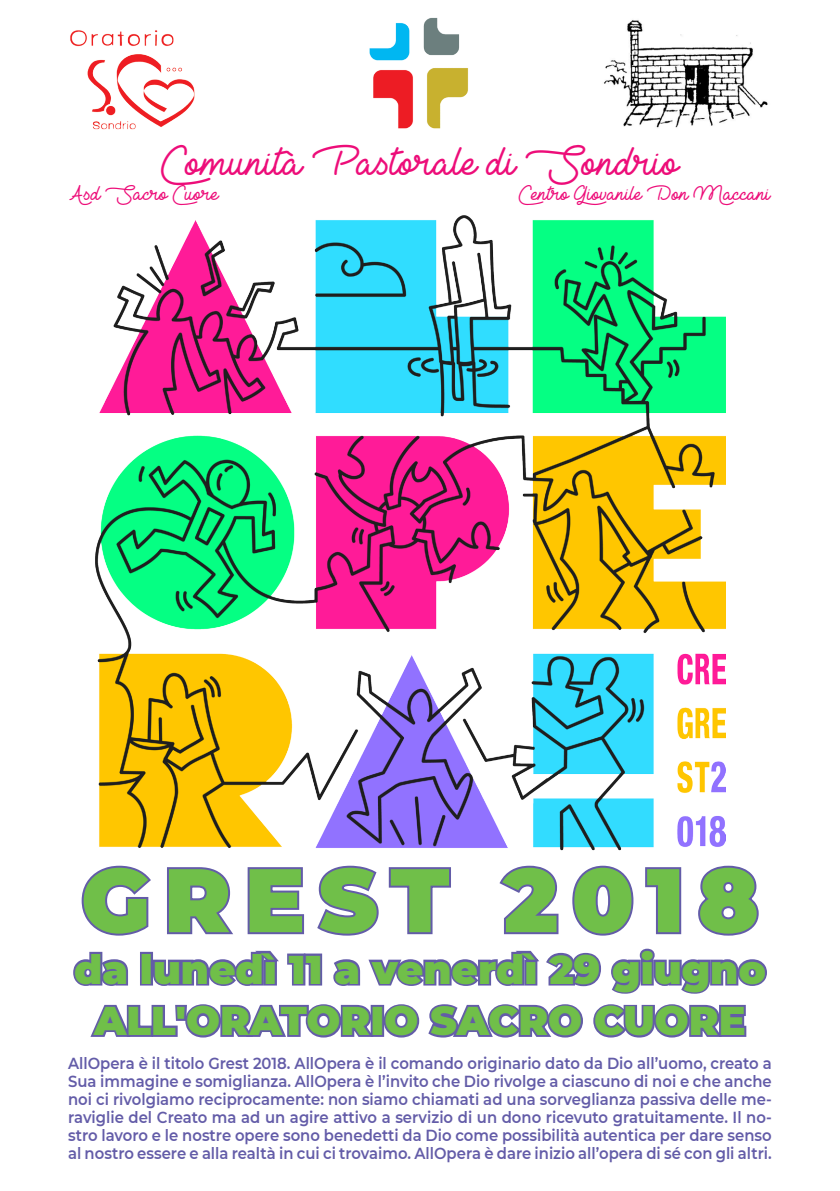
<style>
.page{position:relative;width:840px;height:1191px;background:#fff}
.page>*{position:absolute;margin:0;border:0;box-sizing:border-box;transform-origin:0 0}
.t1{font:900 90px "Montserrat";letter-spacing:.15em;color:#70bf49}
.t2{font:900 40px "Montserrat";color:#70bf49}
.t3{font:40px "Lieto Me";color:#ed0d79}
.t4{font:20px "Lieto Me";color:#ed0d79}
.t5{font:600 16px/18px "Montserrat";color:#635ca8;text-align:justify;scale:.93 1}
</style>
<div class="page">
<img style="left:95px;top:215px;width:629px;height:635px">
<svg style="left:81px;top:865px;width:70px;height:71px"></svg>
<svg style="left:167px;top:867px;width:66px;height:68px"></svg>
<svg style="left:247px;top:867px;width:57px;height:68px"></svg>
<svg style="left:317px;top:865px;width:134px;height:71px"></svg>
<svg style="left:499px;top:865px;width:60px;height:70px"></svg>
<svg style="left:572px;top:865px;width:62px;height:71px"></svg>
<svg style="left:645px;top:867px;width:37px;height:68px"></svg>
<svg style="left:698px;top:865px;width:61px;height:71px"></svg>
<svg style="left:73px;top:948px;width:694px;height:90px"></svg>
<img style="left:70px;top:30px;width:125px;height:100px">
<img style="left:369px;top:17px;width:99px;height:112px">
<img style="left:604px;top:20px;width:164px;height:108px">
<p class="t3" style="left:161px;top:137px;width:519px">Comunità Pastorale di Sondrio</p>
<p class="t4" style="left:70px;top:182px;width:150px">Asd Sacro Cuore</p>
<p class="t4" style="left:518px;top:182px;width:253px">Centro Giovanile Don Maccani</p>
<p class="t1" style="left:81px;top:832px;width:679px">GREST 2018</p>
<p class="t2" style="left:74px;top:939px;width:692px">da lunedì 11 a venerdì 29 giugno</p>
<p class="t2" style="left:94px;top:990px;width:652px">ALL'ORATORIO SACRO CUORE</p>
<p class="t5" style="left:68px;top:1053px;width:757px">AllOpera è il titolo Grest 2018. AllOpera è il comando originario dato da Dio all’uomo, creato a Sua immagine e somiglianza. AllOpera è l’invito che Dio rivolge a ciascuno di noi e che anche noi ci rivolgiamo reciprocamente: non siamo chiamati ad una sorveglianza passiva delle me&shy;raviglie del Creato ma ad un agire attivo a servizio di un dono ricevuto gratuitamente. Il no&shy;stro lavoro e le nostre opere sono benedetti da Dio come possibilità autentica per dare senso al nostro essere e alla realtà in cui ci trovaimo. AllOpera è dare inizio all’opera di sé con gli altri.</p>
</div>
